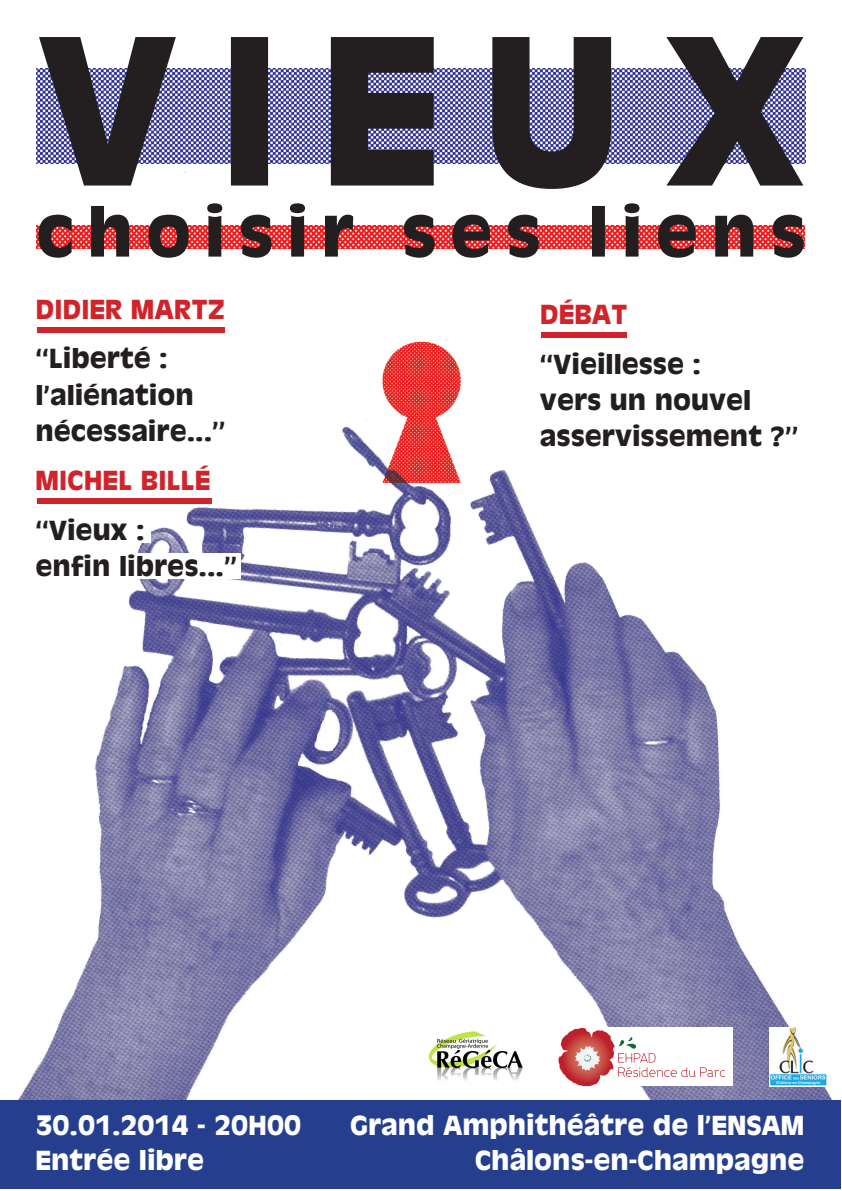
<style>
.page{position:relative;width:842px;height:1191px;background:#fff}
.page>*{position:absolute;margin:0;border:0;box-sizing:border-box;transform-origin:0 0}
.t1{font:700 198.2px "Antique Olive";letter-spacing:.2em;color:#231f20}
.t2{font:700 64.4px "Antique Olive";letter-spacing:.2em;color:#231f20}
.t3{font:700 25.6px/36.4px "Antique Olive";color:#231f20}
.t4{font:700 25.6px/35.5px "Antique Olive";color:#fff;text-align:right}
.t5{font:700 25.6px/49.3px "Antique Olive";color:#d1232a}
.s1{color:#231f20}
.s2{color:#d1232a}
</style>
<div class="page">
<img style="left:18px;top:163px;width:814px;height:937px">
<div style="left:551px;top:1027px;width:182px;height:59px;background:#fff"></div>
<div style="left:0;top:1100px;width:841px;height:88px;background:#253f8e"></div>
<div style="left:540px;top:299px;width:91px;height:41px;background:#fff"></div>
<div style="left:36px;top:517px;width:115px;height:26px;background:#fff"></div>
<div style="left:36px;top:553px;width:205px;height:26px;background:#fff"></div>
<svg style="left:36px;top:248px;width:768px;height:1px"></svg>
<img style="left:36px;top:226px;width:768px;height:22px">
<img style="left:36px;top:68px;width:770px;height:95px">
<div style="left:37px;top:327px;width:188px;height:5px;background:#d1232a"></div>
<div style="left:37px;top:498px;width:175px;height:5px;background:#d1232a"></div>
<div style="left:540px;top:351px;width:164px;height:26px;background:#fff"></div>
<div style="left:540px;top:387px;width:213px;height:26px;background:#fff"></div>
<div style="left:540px;top:424px;width:264px;height:25px;background:#fff"></div>
<div style="left:541px;top:332px;width:86px;height:5px;background:#d1232a"></div>
<svg style="left:558px;top:1028px;width:167px;height:58px"></svg>
<img style="left:770px;top:1028px;width:57px;height:58px">
<img style="left:428px;top:1030px;width:95px;height:56px">
<p class="t1" style="left:36px;top:-20px;width:770px">VIEUX</p>
<p class="t2" style="left:36px;top:190px;width:771px">choisir ses liens</p>
<p class="t5" style="left:36px;top:284px;width:191px">DIDIER MARTZ <span class="s1">‘‘Liberté :</span></p>
<p class="t3" style="left:36px;top:376px;width:191px">l’aliénation nécessaire...’’</p>
<p class="t5" style="left:36px;top:456px;width:176px">MICHEL BILLÉ <span class="s1">‘‘Vieux :</span></p>
<p class="t3" style="left:36px;top:548px;width:203px">enfin libres...’’</p>
<p class="t3" style="left:540px;top:289px;width:163px;line-height:49.3px"><span class="s2">DÉBAT </span>‘‘Vieillesse :</p>
<p class="t3" style="left:540px;top:382px;width:260px">vers un nouvel asservissement ?’’</p>
<p class="t4" style="left:36px;top:1107px;width:267px">30.01.2014 - 20H00</p>
<p class="t4" style="left:36px;top:1142px;width:170px">Entrée libre</p>
<p class="t4" style="left:350px;top:1107px;width:456px">Grand Amphithéâtre de l’ENSAM<br>Châlons-en-Champagne</p>
</div>
